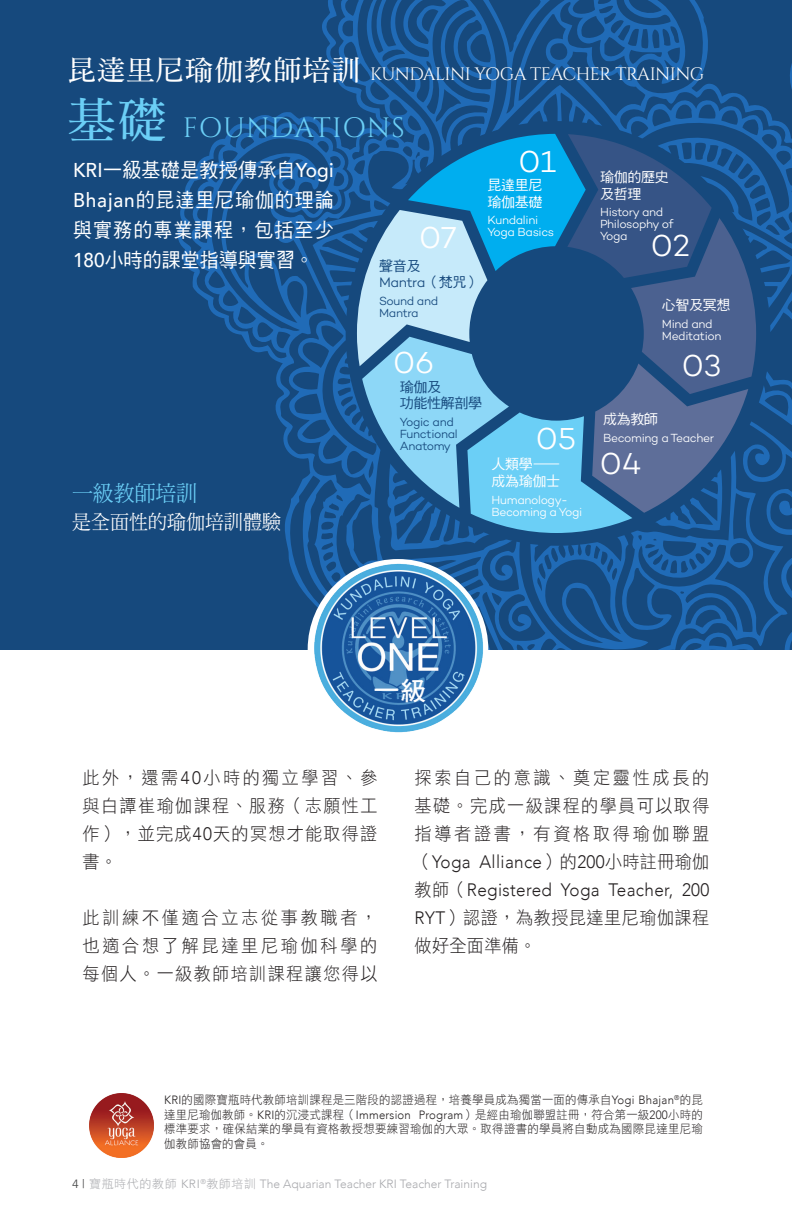
<style>
.page{position:relative;width:792px;height:1224px;background:#fff}
.page>*{position:absolute;margin:0;border:0;box-sizing:border-box;transform-origin:0 0}
.t1{font:30.8px "Campton Light DEMO";color:#fff}
.t2{font:28px "Cinzel";letter-spacing:.035em;color:#6bcff6}
.t3{font:26px "DF Hei Std W7";color:#fff}
.t4{font:22px "DF Ming Std W5";color:#6bcff6;scale:.95 1}
.t5{font:20px/30px "DF Hei Std W5";letter-spacing:.045em;color:#fff;text-align:justify;scale:.95 1}
.t6{font:20px "DF Ming Std W5";color:#fff;scale:.95 1}
.t7{font:18px/28px "DF Hei Std W3";letter-spacing:.085em;color:#231f20;text-align:justify;scale:.95 1}
.t8{font:300 18px/28px "Avenir";letter-spacing:.02em;color:#231f20;scale:.95 1}
.t9{font:18px "Cinzel";letter-spacing:-.03em;color:#fff}
.t10{font:18px/28px "DF Hei Std W3";letter-spacing:.03em;color:#231f20;scale:.95 1}
.t11{font:14px/16.8px "DF Hei Std W5";letter-spacing:-.025em;color:#fff}
.t12{font:14px "DF Hei Std W5";letter-spacing:-.025em;color:#16497d}
.t13{font:14px "Campton Light DEMO";letter-spacing:-.025em;color:#16497d}
.t14{font:12px/14.4px "DF Hei Std W3";letter-spacing:.03em;color:#231f20;text-align:justify;scale:.95 1}
.t15{font:12px/12px "Campton Light DEMO";letter-spacing:-.03em;color:#fff}
.t16{font:300 12px "Avenir";color:#a8a9ad}
.t17{font:12px/12px "Campton Light DEMO";letter-spacing:-.025em;color:#16497d}
.s1{font-family:"DF Ming Std W7";font-size:28px}
.s2{font-family:"DF Ming Std W7";font-size:48px}
.s3{font-family:"Avenir";font-weight:500}
.s4{font-family:"DF Hei Std W5"}
.s5{font-family:"Avenir";font-weight:300}
.s6{font-family:"DF Hei Std W3";font-weight:400}
.s7{font-weight:400;color:#4b4c4d}
</style>
<div class="page">
<div style="left:0;top:0;width:792px;height:650px;background:#16497d"></div>
<svg style="left:177px;top:0;width:615px;height:650px"></svg>
<div style="left:346px;top:121px;width:424px;height:425px;background:#16497d;border-radius:50%"></div>
<img style="left:281px;top:539px;width:238px;height:194px">
<svg style="left:357px;top:134px;width:399px;height:404px"></svg>
<img style="left:90px;top:1093px;width:64px;height:64px">
<p class="t9" style="left:68px;top:63px;width:638px"><span class="s1">昆達里尼瑜伽教師培訓</span> KUNDALINI YOGA TEACHER TRAINING</p>
<p class="t2" style="left:68px;top:112px;width:339px"><span class="s2">基礎</span> FOUNDATIONS</p>
<p class="t5" style="left:73px;top:154px;width:276px"><span class="s3">KRI</span>一級基礎是教授傳承自<span class="s3">Yogi Bhajan</span>的昆達里尼瑜伽的理論與實務的專業課程，包括至少<span class="s3">180</span>小時的課堂指導與實習。</p>
<h1 class="t1" style="left:518px;top:145px;width:39px">01</h1>
<p class="t11" style="left:600px;top:168px;width:70px">瑜伽的歷史及哲理</p>
<p class="t15" style="left:600px;top:207px;width:65px">History and</p>
<p class="t15" style="left:600px;top:219px;width:75px">Philosophy of<br>Yoga</p>
<p class="t11" style="left:487px;top:176px;width:57px">昆達里尼瑜伽基礎</p>
<p class="t15" style="left:487px;top:215px;width:68px">Kundalini<br>Yoga Basics</p>
<h1 class="t1" style="left:419px;top:221px;width:39px">07</h1>
<h1 class="t1" style="left:651px;top:229px;width:41px">02</h1>
<p class="t12" style="left:379px;top:258px;width:43px">聲音及</p>
<p class="t13" style="left:379px;top:275px;width:103px">Mantra<span class="s4">（梵咒）</span></p>
<p class="t17" style="left:379px;top:295px;width:61px">Sound and<br>Mantra</p>
<p class="t11" style="left:662px;top:297px;width:70px">心智及冥想</p>
<p class="t15" style="left:662px;top:318px;width:52px">Mind and</p>
<p class="t15" style="left:662px;top:330px;width:61px">Meditation</p>
<p class="t4" style="left:72px;top:481px;width:133px">一級教師培訓</p>
<p class="t6" style="left:72px;top:511px;width:221px">是全面性的瑜伽培訓體驗</p>
<h1 class="t1" style="left:393px;top:346px;width:43px">06</h1>
<p class="t12" style="left:400px;top:379px;width:43px">瑜伽及</p>
<p class="t12" style="left:400px;top:396px;width:84px">功能性解剖學</p>
<p class="t17" style="left:400px;top:416px;width:59px">Yogic and<br>Functional<br>Anatomy</p>
<h1 class="t1" style="left:536px;top:422px;width:42px">05</h1>
<p class="t11" style="left:492px;top:456px;width:71px">人類學—</p>
<p class="t11" style="left:492px;top:473px;width:70px">成為瑜伽士</p>
<p class="t15" style="left:492px;top:494px;width:78px">Humanology-</p>
<p class="t15" style="left:492px;top:506px;width:92px">Becoming a Yogi</p>
<h1 class="t1" style="left:682px;top:349px;width:41px">03</h1>
<p class="t11" style="left:603px;top:411px;width:57px">成為教師</p>
<p class="t15" style="left:603px;top:432px;width:112px">Becoming a Teacher</p>
<h1 class="t1" style="left:600px;top:448px;width:43px">04</h1>
<p class="t3" style="left:373px;top:677px;width:55px">一級</p>
<p class="t7" style="left:83px;top:763px;width:312px">此外，還需<span class="s5">40</span>小時的獨立學習、參與白譚崔瑜伽課程、服務（志願性工作），並完成<span class="s5">40</span>天的冥想才能取得證書。</p>
<p class="t7" style="left:83px;top:903px;width:312px">此訓練不僅適合立志從事教職者，也適合想了解昆達里尼瑜伽科學的每個人。一級教師培訓課程讓您得以</p>
<h3 class="t7" style="left:415px;top:763px;width:312px">探索自己的意識、奠定靈性成長的基礎。完成一級課程的學員可以取得指導者證書，有資格取得瑜伽聯盟</h3>
<h3 class="t8" style="left:415px;top:848px;width:312px"><span class="s6">（</span>Yoga Alliance<span class="s6">）的</span>200<span class="s6">小時註冊瑜伽教師（</span>Registered Yoga Teacher, 200</h3>
<h3 class="t10" style="left:415px;top:903px;width:312px"><span class="s5">RYT</span>）認證，為教授昆達里尼瑜伽課程做好全面準備。</h3>
<p class="t14" style="left:164px;top:1093px;width:569px"><span class="s5">KRI</span>的國際寶瓶時代教師培訓課程是三階段的認證過程，培養學員成為獨當一面的傳承自<span class="s5">Yogi Bhajan</span><sup>®</sup>的昆達里尼瑜伽教師。<span class="s5">KRI</span>的沉浸式課程（<span class="s5">Immersion Program</span>）是經由瑜伽聯盟註冊，符合第一級<span class="s5">200</span>小時的標準要求，確保結業的學員有資格教授想要練習瑜伽的大眾。取得證書的學員將自動成為國際昆達里尼瑜伽教師協會的會員。</p>
<p class="t16" style="left:72px;top:1177px;width:417px"><span class="s7">4 |</span> <span class="s6">寶瓶時代的教師</span> KRI<sup>®</sup><span class="s6">教師培訓</span> The Aquarian Teacher KRI Teacher Training</p>
</div>
